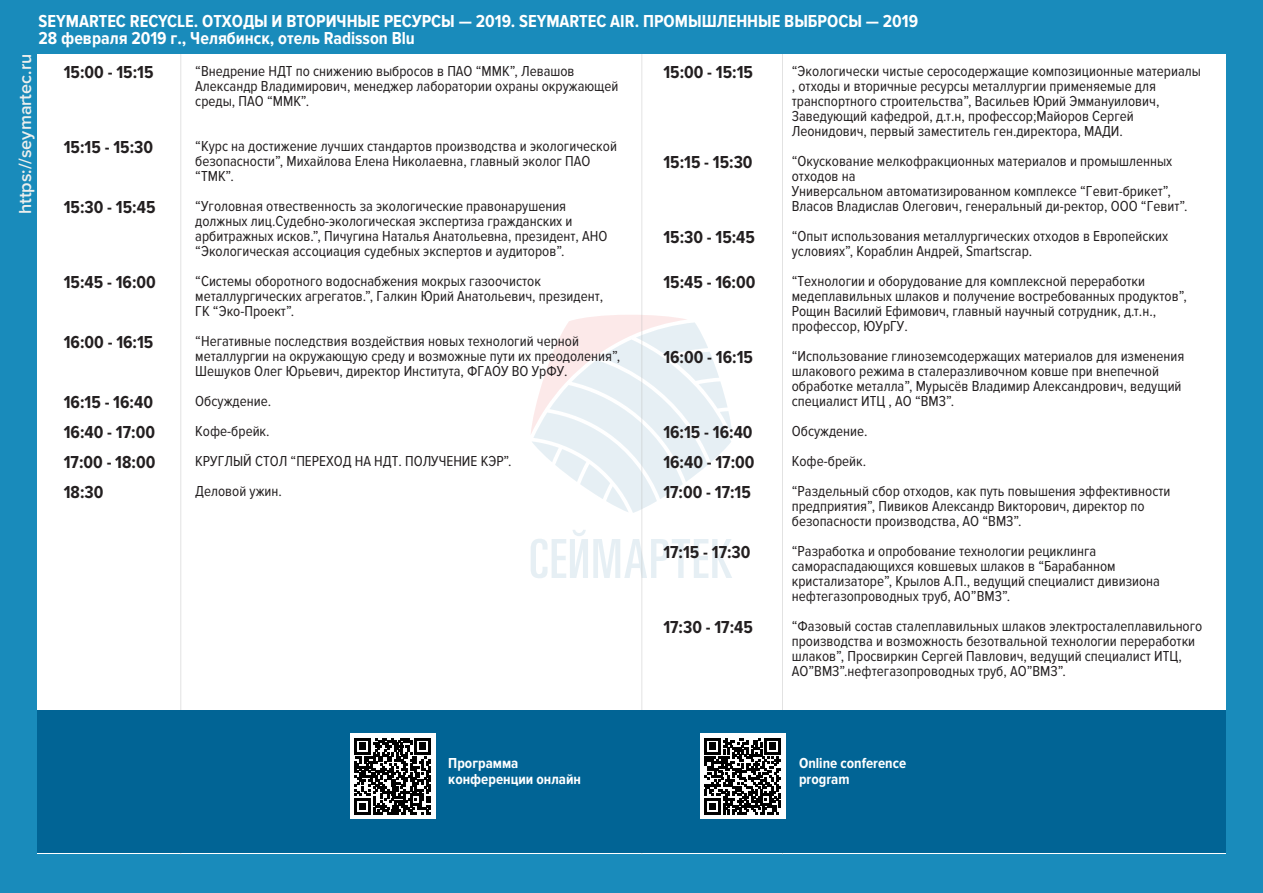
<style>
.page{position:relative;width:1263px;height:893px;background:#198bbb}
.page>*{position:absolute;margin:0;border:0;box-sizing:border-box;transform-origin:0 0}
.t1{font:700 18px "Proxima Nova Cond";color:#231f20}
.t2{font:700 18px/16.5px "Proxima Nova Cond";color:#fff}
.t3{font:600 18px "Proxima Nova";color:#edefed}
.t4{font:15px/15px "Proxima Nova Cond";color:#231f20}
.t5{font:700 15px/16.5px "Proxima Nova Cond";color:#fff}
</style>
<div class="page">
<div style="left:38px;top:54px;width:1188px;height:799px;background:#fff"></div>
<div style="left:38px;top:711px;width:1188px;height:142px;background:#016495"></div>
<div style="left:350px;top:733px;width:85px;height:86px;background:#fff"></div>
<svg style="left:355px;top:738px;width:76px;height:76px"></svg>
<div style="left:700px;top:733px;width:86px;height:86px;background:#fff"></div>
<svg style="left:531px;top:54px;width:252px;height:801px"></svg>
<p class="t2" style="left:39px;top:13px;width:881px">SEYMARTEC RECYCLE. ОТХОДЫ И ВТОРИЧНЫЕ РЕСУРСЫ — 2019. SEYMARTEC AIR. ПРОМЫШЛЕННЫЕ ВЫБРОСЫ — 2019<br>28 февраля 2019 г., Челябинск, отель Radisson Blu</p>
<p class="t4" style="left:195px;top:63px;width:425px">“Внедрение НДТ по снижению выбросов в ПАО “ММК”, Левашов<br>Александр Владимирович, менеджер лаборатории охраны окружающей среды, ПАО “ММК”.</p>
<p class="t4" style="left:195px;top:138px;width:423px">“Курс на достижение лучших стандартов производства и экологической безопасности”, Михайлова Елена Николаевна, главный эколог ПАО “ТМК”.</p>
<p class="t4" style="left:195px;top:198px;width:414px">“Уголовная отвественность за экологические правонарушения должных лиц.Судебно-экологическая экспертиза гражданских и арбитражных исков.”, Пичугина Наталья Анатольевна, президент, АНО “Экологическая ассоциация судебных экспертов и аудиторов”.</p>
<p class="t4" style="left:195px;top:273px;width:409px">“Системы оборотного водоснабжения мокрых газоочисток металлургических агрегатов.”, Галкин Юрий Анатольевич, президент,<br>ГК “Эко-Проект”.</p>
<p class="t4" style="left:195px;top:333px;width:426px">“Негативные последствия воздействия новых технологий черной металлургии на окружающую среду и возможные пути их преодоления”,<br>Шешуков Олег Юрьевич, директор Института, ФГАОУ ВО УрФУ.</p>
<p class="t4" style="left:195px;top:393px;width:77px">Обсуждение.</p>
<p class="t4" style="left:195px;top:423px;width:76px">Кофе-брейк.</p>
<p class="t4" style="left:195px;top:453px;width:318px">КРУГЛЫЙ СТОЛ “ПЕРЕХОД НА НДТ. ПОЛУЧЕНИЕ КЭР”.</p>
<p class="t4" style="left:195px;top:483px;width:88px">Деловой ужин.</p>
<p class="t3" style="left:15px;top:214px;width:162px;rotate:-90deg">https://seymartec.ru</p>
<p class="t4" style="left:792px;top:63px;width:411px">“Экологически чистые серосодержащие композиционные материалы , отходы и вторичные ресурсы металлургии применяемые для транспортного строительства”, Васильев Юрий Эммануилович, Заведующий кафедрой, д.т.н, профессор;Майоров Сергей Леонидович, первый заместитель ген.директора, МАДИ.</p>
<p class="t4" style="left:792px;top:153px;width:382px">“Окускование мелкофракционных материалов и промышленных отходов на</p>
<p class="t4" style="left:792px;top:183px;width:397px">Универсальном автоматизированном комплексе “Гевит-брикет”,<br>Власов Владислав Олегович, генеральный ди-ректор, ООО “Гевит”.</p>
<p class="t4" style="left:792px;top:228px;width:378px">“Опыт использования металлургических отходов в Европейских условиях”, Кораблин Андрей, Smartscrap.</p>
<p class="t4" style="left:792px;top:273px;width:396px">“Технологии и оборудование для комплексной переработки медеплавильных шлаков и получение востребованных продуктов”, Рощин Василий Ефимович, главный научный сотрудник, д.т.н., профессор, ЮУрГУ.</p>
<p class="t4" style="left:792px;top:348px;width:394px">“Использование глиноземсодержащих материалов для изменения шлакового режима в сталеразливочном ковше при внепечной обработке металла”, Мурысёв Владимир Александрович, ведущий специалист ИТЦ , АО “ВМЗ”.</p>
<p class="t4" style="left:792px;top:423px;width:77px">Обсуждение.</p>
<p class="t4" style="left:792px;top:453px;width:76px">Кофе-брейк.</p>
<p class="t4" style="left:792px;top:483px;width:380px">“Раздельный сбор отходов, как путь повышения эффективности предприятия”, Пивиков Александр Викторович, директор по безопасности производства, АО “ВМЗ”.</p>
<p class="t4" style="left:792px;top:543px;width:370px">“Разработка и опробование технологии рециклинга самораспадающихся ковшевых шлаков в “Барабанном кристализаторе”, Крылов А.П., ведущий специалист дивизиона нефтегазопроводных труб, АО”ВМЗ”.</p>
<p class="t4" style="left:792px;top:618px;width:412px">“Фазовый состав сталеплавильных шлаков электросталеплавильного производства и возможность безотвальной технологии переработки шлаков”, Просвиркин Сергей Павлович, ведущий специалист ИТЦ, АО”ВМЗ”.нефтегазопроводных труб, АО”ВМЗ”.</p>
<p class="t1" style="left:64px;top:62px;width:91px">15:00 - 15:15</p>
<p class="t1" style="left:663px;top:62px;width:91px">15:00 - 15:15</p>
<p class="t1" style="left:64px;top:137px;width:91px">15:15 - 15:30</p>
<p class="t1" style="left:663px;top:152px;width:91px">15:15 - 15:30</p>
<p class="t1" style="left:64px;top:197px;width:93px">15:30 - 15:45</p>
<p class="t1" style="left:663px;top:227px;width:93px">15:30 - 15:45</p>
<p class="t1" style="left:663px;top:272px;width:94px">15:45 - 16:00</p>
<p class="t1" style="left:64px;top:272px;width:94px">15:45 - 16:00</p>
<p class="t1" style="left:64px;top:332px;width:91px">16:00 - 16:15</p>
<p class="t1" style="left:663px;top:347px;width:91px">16:00 - 16:15</p>
<p class="t1" style="left:64px;top:392px;width:91px">16:15 - 16:40</p>
<p class="t1" style="left:64px;top:422px;width:93px">16:40 - 17:00</p>
<p class="t1" style="left:64px;top:452px;width:93px">17:00 - 18:00</p>
<p class="t1" style="left:64px;top:482px;width:41px">18:30</p>
<p class="t1" style="left:663px;top:422px;width:91px">16:15 - 16:40</p>
<p class="t1" style="left:663px;top:452px;width:93px">16:40 - 17:00</p>
<p class="t1" style="left:663px;top:482px;width:89px">17:00 - 17:15</p>
<p class="t1" style="left:663px;top:542px;width:89px">17:15 - 17:30</p>
<p class="t1" style="left:663px;top:617px;width:91px">17:30 - 17:45</p>
<p class="t5" style="left:448px;top:755px;width:134px">Программа конференции онлайн</p>
<p class="t5" style="left:799px;top:755px;width:109px">Online conference program</p>
</div>
